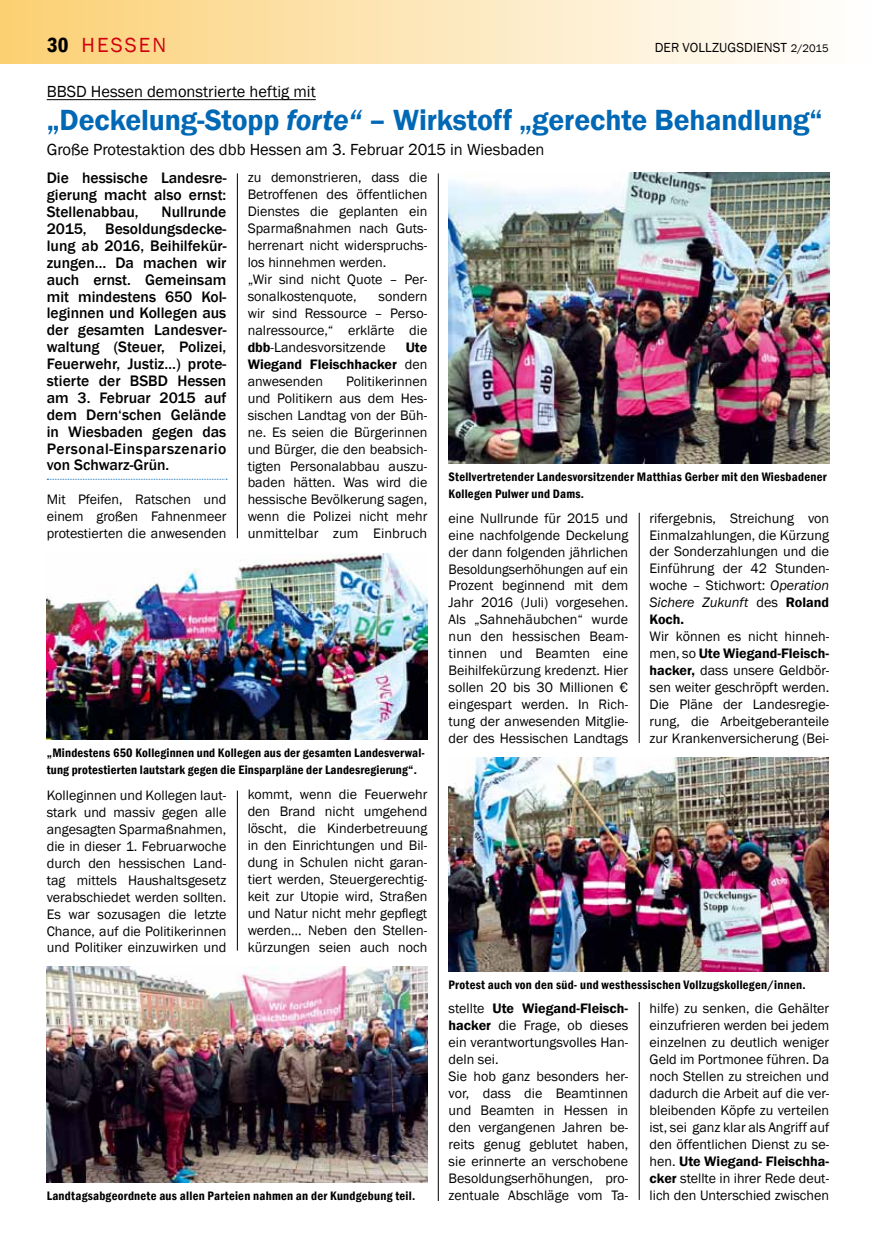
<style>
.page{position:relative;width:876px;height:1251px;background:#fff}
.page>*{position:absolute;margin:0;border:0;box-sizing:border-box;transform-origin:0 0}
.t1{font:600 30px "Franklin Gothic";letter-spacing:-.005em;color:#0068b5}
.t2{font:21px "Franklin Gothic";letter-spacing:.1em;color:#d1010e}
.t3{font:16.5px "Franklin Gothic";color:#000}
.t4{font:500 15.6px/17px "Franklin Gothic";color:#000;text-align:justify}
.t5{font:14.1px/17px "Franklin Gothic";color:#000;text-align:justify}
.t6{font:600 14.1px/17px "Franklin Gothic";color:#000;text-align:justify}
.t7{font:13.5px "Franklin Gothic";letter-spacing:.005em;color:#000}
.t8{font:600 condensed 12.6px/17px "Franklin Gothic";letter-spacing:.02em;color:#000}
.s1{font-weight:600;font-stretch:condensed;color:#000}
.s2{font-size:11.25px}
.s3{font-style:italic}
.s4{font-weight:600}
.s5{font-weight:400}
</style>
<div class="page">
<div style="left:0;top:0;width:876px;height:64px;background:linear-gradient(to right,#fbd074,#fff)"></div>
<svg style="left:47px;top:479px;width:180px;height:1px"></svg>
<hr style="left:639px;top:512px;width:1px;height:230px;background:#000">
<hr style="left:237px;top:173px;width:1px;height:365px;background:#000">
<hr style="left:47px;top:99px;width:269px;height:1px;background:#000">
<hr style="left:438px;top:173px;width:1px;height:1027px;background:#000">
<img style="left:449px;top:172px;width:380px;height:291px">
<img style="left:47px;top:553px;width:380px;height:186px">
<img style="left:47px;top:966px;width:380px;height:216px">
<hr style="left:237px;top:790px;width:1px;height:160px;background:#000">
<hr style="left:639px;top:1001px;width:1px;height:198px;background:#000">
<img style="left:449px;top:757px;width:380px;height:214px">
<p class="t2" style="left:47px;top:32px;width:121px"><span class="s1">30</span> HESSEN</p>
<p class="t7" style="left:655px;top:40px;width:175px">DER VOLLZUGSDIENST <span class="s2">2/2015</span></p>
<p class="t3" style="left:47px;top:81px;width:271px">BBSD Hessen demonstrierte heftig mit</p>
<p class="t1" style="left:47px;top:101px;width:777px">„Deckelung-Stopp <span class="s3">forte“</span> – Wirkstoff „gerechte Behandlung“</p>
<p class="t3" style="left:47px;top:139px;width:499px">Große Protestaktion des dbb Hessen am 3. Februar 2015 in Wiesbaden</p>
<p class="t4" style="left:47px;top:170px;width:181px">Die hessische Landesre&shy;gierung macht also ernst:<br>Stellenabbau,</p>
<p class="t4" style="left:47px;top:203px;width:181px;text-indent:115px">Nullrunde 2015, Besoldungsdecke&shy;lung ab 2016, Beihilfekür&shy;zungen… Da machen wir auch ernst. Gemeinsam mit mindestens 650 Kol&shy;leginnen und Kollegen aus der gesamten Landesver&shy;waltung (Steuer, Polizei, Feuerwehr, Justiz…) prote&shy;stierte der BSBD Hessen am 3. Februar 2015 auf dem Dern‘schen Gelände in Wiesbaden gegen das Personal-Einsparszenario von Schwarz-Grün.</p>
<p class="t5" style="left:47px;top:491px;width:181px">Mit Pfeifen, Ratschen und einem großen Fahnenmeer protestierten die anwesenden</p>
<p class="t5" style="left:248px;top:169px;width:181px;text-align:left">zu demonstrieren, dass die<br>Betroffenen des öffentlichen<br>Dienstes die geplanten ein<br>Sparmaßnahmen nach Guts&shy;herrenart nicht widerspruchs&shy;los hinnehmen werden.<br>„Wir sind nicht Quote – Per&shy;sonalkostenquote,</p>
<p class="t5" style="left:248px;top:288px;width:181px;text-indent:131px">sondern wir sind Ressource – Perso&shy;nalressource,“ erklärte die <span class="s4">dbb</span>-Landesvorsitzende</p>
<p class="t6" style="left:248px;top:339px;width:181px;text-indent:158px">Ute Wiegand Fleischhacker <span class="s5">den anwesenden</span></p>
<p class="t5" style="left:248px;top:373px;width:181px;text-indent:98px">Politikerinnen und Politikern aus dem Hes&shy;sischen Landtag von der Büh&shy;ne. Es seien die Bürgerinnen und Bürger, die den beabsich&shy;tigten Personalabbau auszu&shy;baden hätten. Was wird die hessische Bevölkerung sagen, wenn die Polizei nicht mehr unmittelbar zum Einbruch</p>
<p class="t8" style="left:47px;top:743px;width:380px">„Mindestens 650 Kolleginnen und Kollegen aus der gesamten Landesverwal&shy;tung protestierten lautstark gegen die Einsparpläne der Landesregierung“.</p>
<p class="t5" style="left:47px;top:786px;width:181px">Kolleginnen und Kollegen laut&shy;stark und massiv gegen alle angesagten Sparmaßnahmen, die in dieser 1. Februarwoche durch den hessischen Land&shy;tag mittels Haushaltsgesetz verabschiedet werden sollten.<br>Es war sozusagen die letzte Chance, auf die Politikerinnen und Politiker einzuwirken und</p>
<p class="t5" style="left:248px;top:786px;width:181px">kommt, wenn die Feuerwehr den Brand nicht umgehend löscht, die Kinderbetreuung in den Einrichtungen und Bil&shy;dung in Schulen nicht garan&shy;tiert werden, Steuergerechtig&shy;keit zur Utopie wird, Straßen und Natur nicht mehr gepflegt werden… Neben den Stellen&shy;kürzungen seien auch noch</p>
<p class="t8" style="left:47px;top:1187px;width:370px">Landtagsabgeordnete aus allen Parteien nahmen an der Kundgebung teil.</p>
<p class="t8" style="left:449px;top:468px;width:379px">Stellvertretender Landesvorsitzender Matthias Gerber mit den Wiesbadener<br>Kollegen Pulwer und Dams.</p>
<p class="t5" style="left:449px;top:509px;width:181px">eine Nullrunde für 2015 und eine nachfolgende Deckelung der dann folgenden jährlichen Besoldungserhöhungen auf ein Prozent beginnend mit dem Jahr 2016 (Juli) vorgesehen.<br>Als „Sahnehäubchen“ wurde nun den hessischen Beam&shy;tinnen und Beamten eine Beihilfekürzung kredenzt. Hier sollen 20 bis 30 Millionen € eingespart werden. In Rich&shy;tung der anwesenden Mitglie&shy;der des Hessischen Landtags</p>
<p class="t5" style="left:649px;top:509px;width:181px;text-align:left">rifergebnis, Streichung von<br>Einmalzahlungen, die Kürzung der Sonderzahlungen und die<br>Einführung der 42 Stunden&shy;woche – Stichwort: <span class="s3">Operation<br>Sichere Zukunft</span> des <span class="s4">Roland<br>Koch.<br></span>Wir können es nicht hinneh&shy;men, so <span class="s4">Ute Wiegand-Fleisch&shy;hacker,</span> dass unsere Geldbör&shy;sen weiter geschröpft werden.<br>Die Pläne der Landesregie&shy;rung, die Arbeitgeberanteile zur Krankenversicherung (Bei-</p>
<p class="t8" style="left:449px;top:975px;width:358px">Protest auch von den süd- und westhessischen Vollzugskollegen/innen.</p>
<p class="t5" style="left:449px;top:1000px;width:181px;text-align:left">stellte <span class="s4">Ute Wiegand-Fleisch&shy;hacker</span> die Frage, ob dieses ein verantwortungsvolles Han&shy;deln sei.<br>Sie hob ganz besonders her&shy;vor, dass die Beamtinnen und Beamten in Hessen in den vergangenen Jahren be&shy;reits genug geblutet haben, sie erinnerte an verschobene<br>Besoldungserhöhungen, pro&shy;zentuale Abschläge vom Ta-</p>
<p class="t5" style="left:649px;top:1000px;width:181px">hilfe) zu senken, die Gehälter einzufrieren werden bei jedem einzelnen zu deutlich weniger Geld im Portmonee führen. Da noch Stellen zu streichen und dadurch die Arbeit auf die ver&shy;bleibenden Köpfe zu verteilen ist, sei ganz klar als Angriff auf den öffentlichen Dienst zu se&shy;hen. <span class="s4">Ute Wiegand- Fleischha&shy;cker</span> stellte in ihrer Rede deut&shy;lich den Unterschied zwischen</p>
</div>
